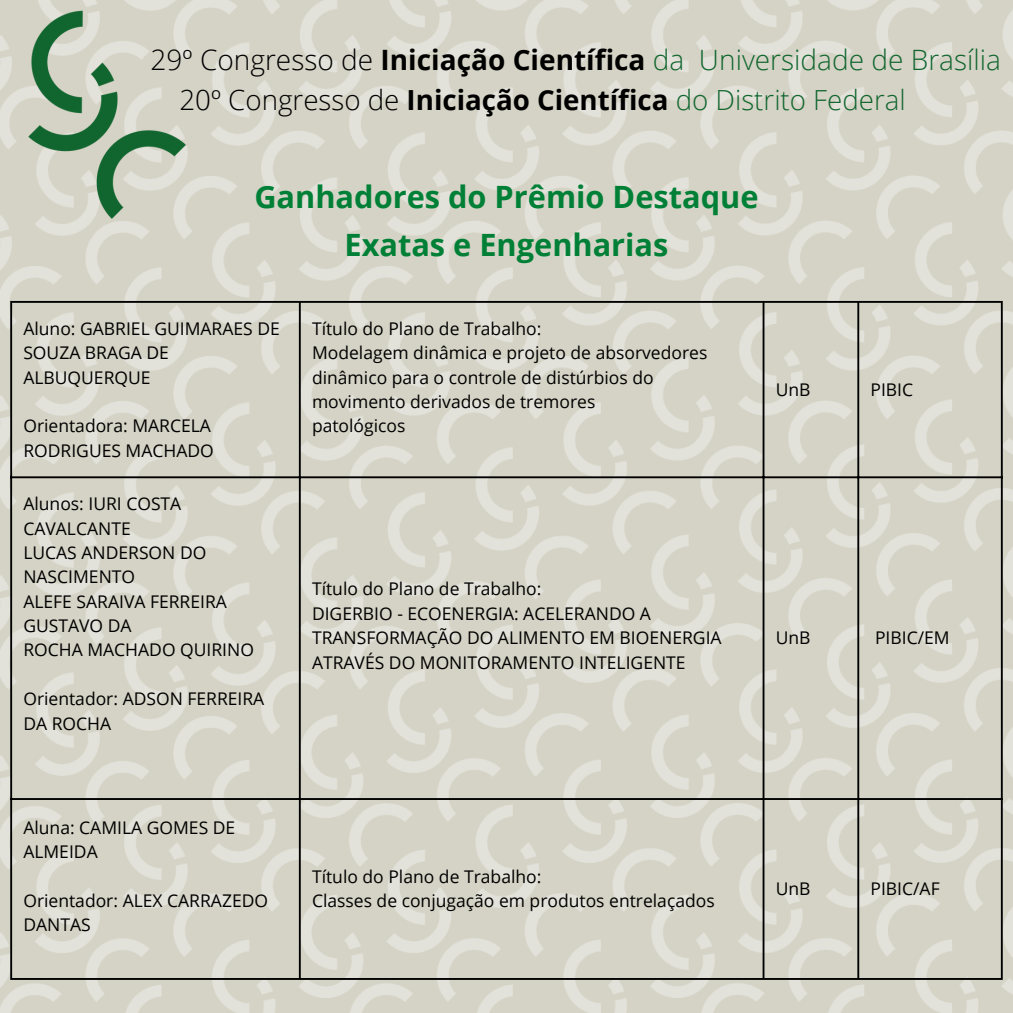
<style>
.page{position:relative;width:1013px;height:1013px;background:#fff}
.page>*{position:absolute;margin:0;border:0;box-sizing:border-box;transform-origin:0 0}
.t1{font:700 30.75px "Open Sans";color:#008037}
.t2{font:300 28px "Open Sans";color:#11662f}
.t3{font:700 27.75px "Open Sans";color:#000}
.t4{font:17.5px/24.4px "Open Sans";color:#000}
.s1{color:#000}
.s2{font-weight:700;color:#000}
.s3{font-weight:300}
.s4{font-weight:300;color:#11662f}
</style>
<div class="page">
<img style="left:0;top:0;width:1012px;height:1012px">
<img style="left:19px;top:0;width:170px;height:228px">
<hr style="left:10px;top:303px;width:2px;height:675px;background:#000">
<hr style="left:299px;top:303px;width:2px;height:675px;background:#000">
<hr style="left:762px;top:303px;width:2px;height:675px;background:#000">
<hr style="left:857px;top:303px;width:2px;height:675px;background:#000">
<hr style="left:1000px;top:303px;width:2px;height:675px;background:#000">
<hr style="left:10px;top:301px;width:992px;height:2px;background:#000">
<hr style="left:10px;top:476px;width:992px;height:2px;background:#000">
<hr style="left:10px;top:798px;width:992px;height:2px;background:#000">
<hr style="left:10px;top:978px;width:992px;height:1px;background:#000">
<p class="t2" style="left:151px;top:40px;width:852px"><span class="s1">29º Congresso de</span> <span class="s2">Iniciação Científica</span> da Universidade de Brasília</p>
<p class="t3" style="left:179px;top:80px;width:727px"><span class="s3">20º Congresso de</span> Iniciação Científica <span class="s4">do Distrito Federal</span></p>
<p class="t1" style="left:254px;top:176px;width:505px">Ganhadores do Prêmio Destaque</p>
<p class="t4" style="left:23px;top:316px;width:258px">Aluno: GABRIEL GUIMARAES DE<br>SOUZA BRAGA DE<br>ALBUQUERQUE</p>
<p class="t4" style="left:23px;top:413px;width:192px">Orientadora: MARCELA<br>RODRIGUES MACHADO</p>
<p class="t4" style="left:23px;top:491px;width:159px">Alunos: IURI COSTA<br>CAVALCANTE</p>
<p class="t4" style="left:23px;top:540px;width:184px">LUCAS ANDERSON DO</p>
<p class="t4" style="left:23px;top:564px;width:113px">NASCIMENTO</p>
<p class="t4" style="left:23px;top:588px;width:205px">ALEFE SARAIVA FERREIRA</p>
<p class="t4" style="left:23px;top:613px;width:110px">GUSTAVO DA</p>
<p class="t4" style="left:23px;top:637px;width:232px">ROCHA MACHADO QUIRINO</p>
<p class="t4" style="left:23px;top:686px;width:242px">Orientador: ADSON FERREIRA<br>DA ROCHA</p>
<p class="t1" style="left:344px;top:223px;width:325px">Exatas e Engenharias</p>
<p class="t4" style="left:312px;top:316px;width:231px">Título do Plano de Trabalho:</p>
<p class="t4" style="left:312px;top:340px;width:397px">Modelagem dinâmica e projeto de absorvedores dinâmico para o controle de distúrbios do movimento derivados de tremores</p>
<p class="t4" style="left:312px;top:413px;width:95px">patológicos</p>
<p class="t4" style="left:312px;top:576px;width:231px">Título do Plano de Trabalho:</p>
<p class="t4" style="left:312px;top:601px;width:411px">DIGERBIO - ECOENERGIA: ACELERANDO A<br>TRANSFORMAÇÃO DO ALIMENTO EM BIOENERGIA<br>ATRAVÉS DO MONITORAMENTO INTELIGENTE</p>
<p class="t4" style="left:23px;top:814px;width:213px">Aluna: CAMILA GOMES DE<br>ALMEIDA</p>
<p class="t4" style="left:23px;top:887px;width:246px">Orientador: ALEX CARRAZEDO</p>
<p class="t4" style="left:23px;top:912px;width:69px">DANTAS</p>
<p class="t4" style="left:312px;top:863px;width:231px">Título do Plano de Trabalho:</p>
<p class="t4" style="left:312px;top:887px;width:404px">Classes de conjugação em produtos entrelaçados</p>
<p class="t4" style="left:775px;top:377px;width:36px">UnB</p>
<p class="t4" style="left:870px;top:377px;width:44px">PIBIC</p>
<p class="t4" style="left:775px;top:625px;width:36px">UnB</p>
<p class="t4" style="left:875px;top:625px;width:76px">PIBIC/EM</p>
<p class="t4" style="left:775px;top:875px;width:36px">UnB</p>
<p class="t4" style="left:870px;top:875px;width:71px">PIBIC/AF</p>
</div>
